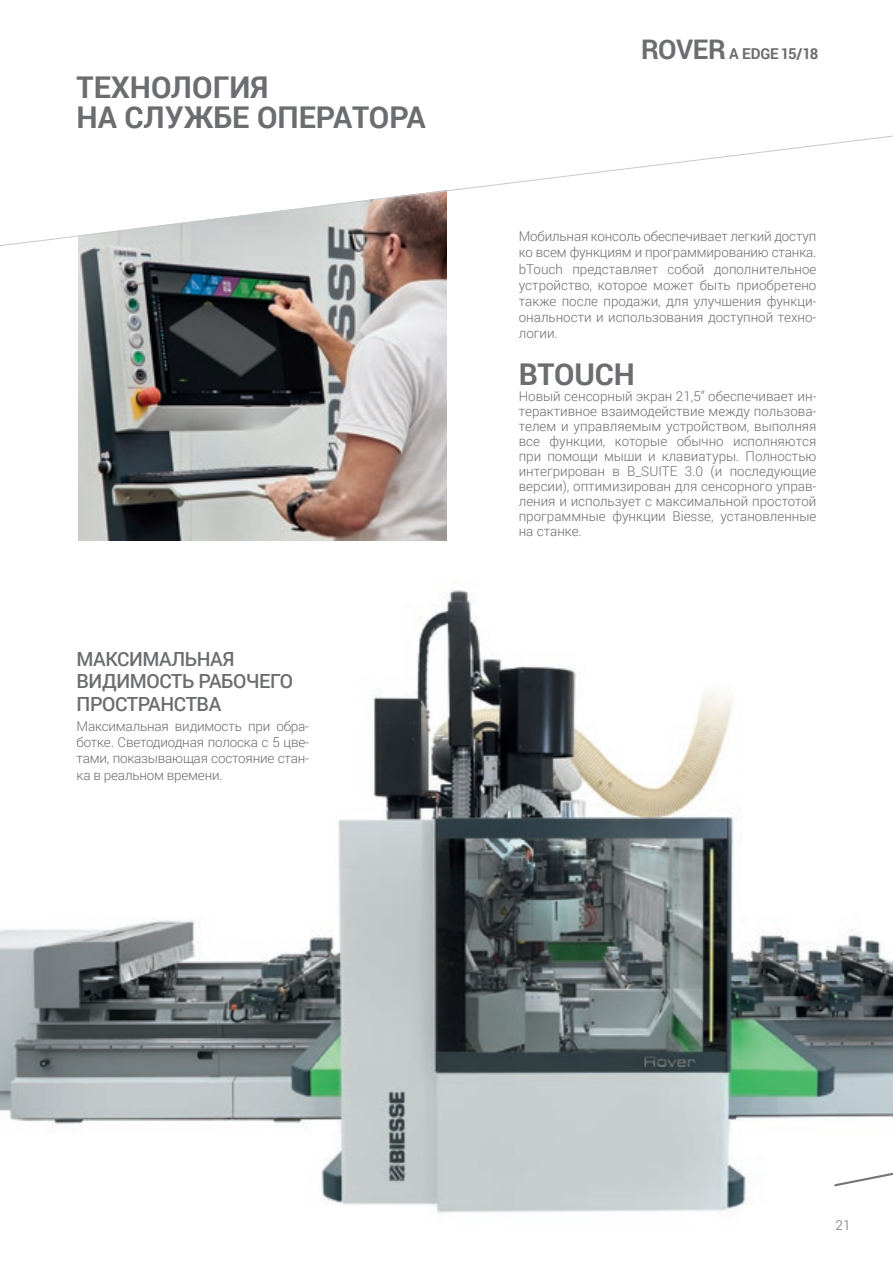
<style>
.page{position:relative;width:893px;height:1263px;background:#fff}
.page>*{position:absolute;margin:0;border:0;box-sizing:border-box;transform-origin:0 0}
.t1{font:700 30px/30px "Roboto";color:#6c6d70}
.NEW_PI_-_SOTTOTILO_V{font:500 19.5px/22.5px "Roboto";letter-spacing:-.02em;color:#6c6d70}
.t2{font:700 15px "Roboto";letter-spacing:-.01em;color:#6c6d70}
.t3{font:300 13.5px/15px "Roboto";letter-spacing:-.01em;color:#6c6d70;text-align:justify}
.s1{font-size:27px}
</style>
<div class="page">
<img style="left:78px;top:359px;width:368px;height:181px">
<img style="left:0;top:590px;width:893px;height:624px">
<svg style="left:1px;top:135px;width:892px;height:224px"></svg>
<svg style="left:834px;top:1170px;width:59px;height:16px"></svg>
<img style="left:0;top:196px;width:1px;height:622px">
<p class="t1" style="left:77px;top:71px;width:351px">ТЕХНОЛОГИЯ<br>НА СЛУЖБЕ ОПЕРАТОРА</p>
<p class="NEW_PI_-_SOTTOTILO_V" style="left:77px;top:647px;width:160px">МАКСИМАЛЬНАЯ</p>
<p class="NEW_PI_-_SOTTOTILO_V" style="left:77px;top:669px;width:218px">ВИДИМОСТЬ РАБОЧЕГО<br>ПРОСТРАНСТВА</p>
<p class="t3" style="left:77px;top:718px;width:234px;line-height:16.2px">Максимальная видимость при обра&shy;ботке. Светодиодная полоска с 5 цве&shy;тами, показывающая состояние стан&shy;ка в реальном времени.</p>
<p class="t2" style="left:641px;top:43px;width:179px"><span class="s1">ROVER</span> A EDGE 15/18</p>
<p class="t3" style="left:519px;top:228px;width:299px;line-height:16.2px">Мобильная консоль обеспечивает легкий доступ ко всем функциям и программированию станка.</p>
<p class="t3" style="left:519px;top:260px;width:299px;line-height:16.2px">bTouch представляет собой дополнительное устройство, которое может быть приобретено также после продажи, для улучшения функци&shy;ональности и использования доступной техно&shy;логии.</p>
<p class="t1" style="left:519px;top:358px;width:118px">BTOUCH</p>
<p class="t3" style="left:519px;top:388px;width:299px">Новый сенсорный экран 21,5” обеспечивает ин&shy;терактивное взаимодействие между пользова&shy;телем и управляемым устройством, выполняя все функции, которые обычно исполняются при помощи мыши и клавиатуры. Полностью интегрирован в B_SUITE 3.0 (и последующие версии), оптимизирован для сенсорного управ&shy;ления и использует с максимальной простотой программные функции Biesse, установленные на станке.</p>
<p class="t3" style="left:836px;top:1217px;width:16px">21</p>
</div>
